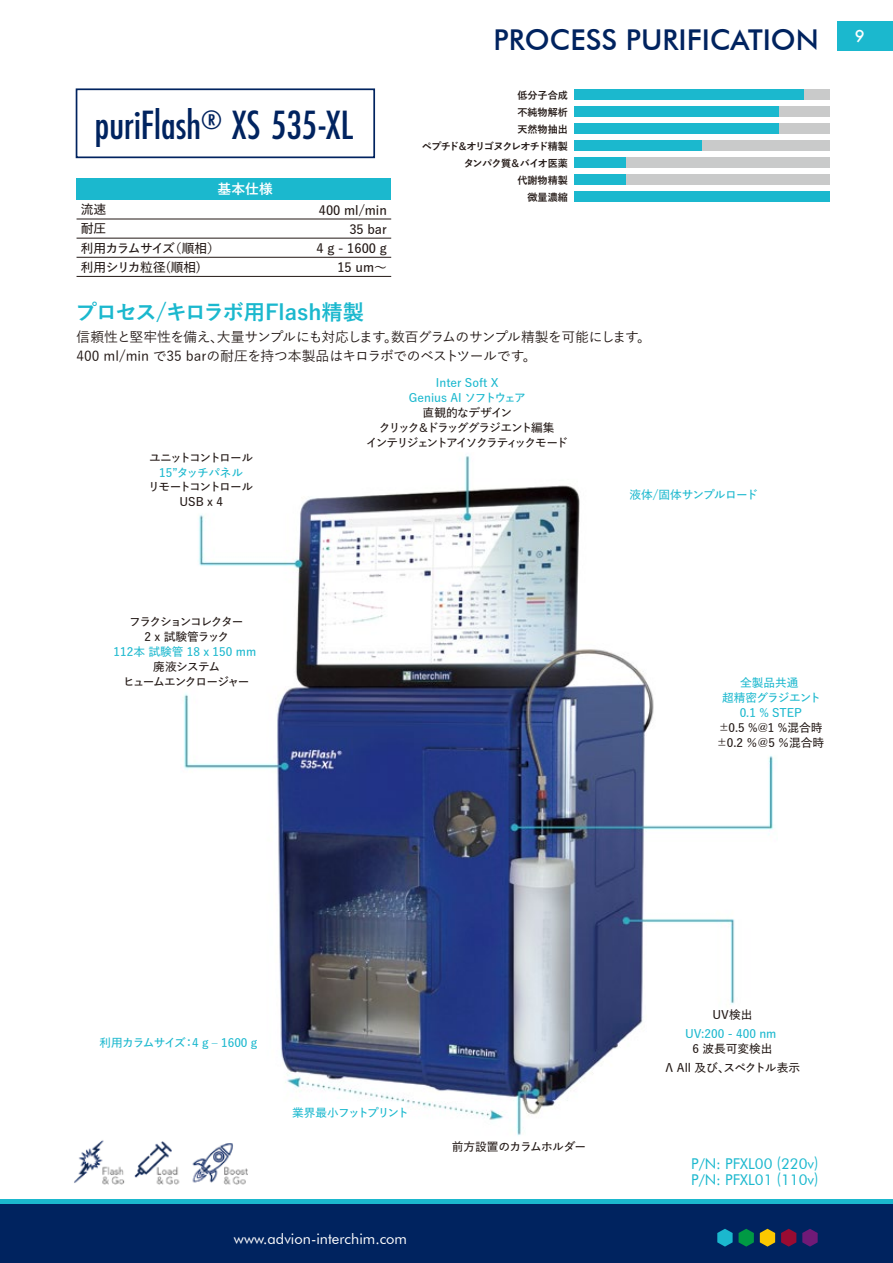
<style>
.page{position:relative;width:893px;height:1263px;background:#fff}
.page>*{position:absolute;margin:0;border:0;box-sizing:border-box;transform-origin:0 0}
.t1{font:500 42.45px "Futura PT Cond";letter-spacing:-.005em;color:#00235f}
.t2{font:500 28.65px "Futura BT";color:#00235f}
.t3{font:700 21.3px "Yu Go Pr 6 N";letter-spacing:-.005em;color:#1bb8ce}
.t4{font:500 15.9px "Futura";color:#fff}
.t5{font:14.85px/15.9px "Futura BT";color:#1bb8ce}
.t6{font:14.7px "Futura BT";color:#fff}
.t7{font:500 13.8px/19.2px "Yu Go Pr 6 N";letter-spacing:-.035em;color:#221815}
.t8{font:700 13.8px "Yu Go Pr 6 N";color:#fff}
.t9{font:600 12.75px/19.2px "Yu Go Pr 6 N";color:#221815;text-align:right}
.t10{font:600 12.75px/19.2px "Yu Go Pr 6 N";letter-spacing:-.04em;color:#221815}
.t11{font:600 11.7px/14.9px "Yu Go Pr 6 N";color:#1bb8ce;text-align:center}
.t12{font:600 11.7px/14.9px "Yu Go Pr 6 N";letter-spacing:-.09em;color:#221815;text-align:center}
.t13{font:600 11.7px/14.9px "Yu Go Pr 6 N";letter-spacing:-.13em;color:#221815;text-align:center}
.t14{font:600 11.7px/19.2px "Yu Go Pr 6 N";color:#221815;text-align:center}
.t15{font:600 11.7px/14.9px "Yu Go Pr 6 N";letter-spacing:-.115em;color:#221815;text-align:center}
.t16{font:600 11.7px "Yu Go Pr 6 N";letter-spacing:-.055em;color:#1bb8ce}
.t17{font:600 11.7px "Yu Go Pr 6 N";letter-spacing:-.04em;color:#221815}
.t18{font:600 11.7px "Yu Go Pr 6 N";letter-spacing:-.065em;color:#1bb8ce}
.t19{font:600 11.7px "Yu Go Pr 6 N";letter-spacing:-.125em;color:#1bb8ce}
.t20{font:600 11.7px "Yu Go Pr 6 N";letter-spacing:-.15em;color:#221815}
.t21{font:600 11.7px "Yu Go Pr 6 N";letter-spacing:-.025em;color:#1bb8ce}
.t22{font:700 10.05px/17px "Yu Go Pr 6 N";color:#221815;text-align:right}
</style>
<div class="page">
<div style="left:838px;top:21px;width:55px;height:30px;background:#1bb8ce"></div>
<div style="left:0;top:1203px;width:893px;height:60px;background:#00235f"></div>
<hr style="left:0;top:1199px;width:893px;height:4px;background:#1bb8ce">
<svg style="left:717px;top:1229px;width:16px;height:17px"></svg>
<svg style="left:739px;top:1229px;width:15px;height:17px"></svg>
<svg style="left:760px;top:1229px;width:15px;height:17px"></svg>
<svg style="left:781px;top:1229px;width:15px;height:17px"></svg>
<svg style="left:802px;top:1229px;width:16px;height:17px"></svg>
<div style="left:77px;top:179px;width:314px;height:21px;background:#1bb8ce"></div>
<div style="left:76px;top:88px;width:299px;height:70px;border:2px solid #00235f"></div>
<hr style="left:77px;top:219px;width:314px;height:1px;background:#221815">
<hr style="left:77px;top:238px;width:314px;height:1px;background:#221815">
<hr style="left:77px;top:257px;width:314px;height:1px;background:#221815">
<hr style="left:77px;top:276px;width:314px;height:1px;background:#221815">
<div style="left:574px;top:89px;width:255px;height:11px;background:#c9caca"></div>
<div style="left:574px;top:89px;width:230px;height:11px;background:#1bb8ce"></div>
<div style="left:574px;top:106px;width:255px;height:11px;background:#c9caca"></div>
<div style="left:574px;top:106px;width:204px;height:11px;background:#1bb8ce"></div>
<div style="left:574px;top:123px;width:255px;height:11px;background:#c9caca"></div>
<div style="left:574px;top:123px;width:204px;height:11px;background:#1bb8ce"></div>
<div style="left:574px;top:140px;width:255px;height:11px;background:#c9caca"></div>
<div style="left:574px;top:140px;width:128px;height:11px;background:#1bb8ce"></div>
<div style="left:574px;top:157px;width:255px;height:11px;background:#c9caca"></div>
<div style="left:574px;top:157px;width:51px;height:11px;background:#1bb8ce"></div>
<div style="left:574px;top:174px;width:255px;height:11px;background:#c9caca"></div>
<div style="left:574px;top:174px;width:51px;height:11px;background:#1bb8ce"></div>
<div style="left:574px;top:191px;width:255px;height:11px;background:#1bb8ce"></div>
<img style="left:74px;top:1140px;width:174px;height:45px">
<img style="left:183px;top:455px;width:591px;height:681px">
<h1 class="t1" style="left:94px;top:100px;width:260px">puriFlash<sup>®</sup> XS 535-XL</h1>
<p class="t8" style="left:218px;top:181px;width:57px">基本仕様</p>
<p class="t9" style="left:81px;top:198px;width:27px">流速</p>
<p class="t9" style="left:317px;top:199px;width:72px">400 ml/min<br>35 bar<br>4 g - 1600 g<br>15 um～</p>
<p class="t10" style="left:81px;top:217px;width:141px">耐圧<br>利用カラムサイズ（順相）利用シリカ粒径(順相)</p>
<h3 class="t3" style="left:76px;top:300px;width:290px">プロセス/キロラボ用Flash精製</h3>
<h2 class="t2" style="left:494px;top:23px;width:327px">PROCESS PURIFICATION</h2>
<p class="t22" style="left:422px;top:87px;width:148px">低分子合成<br>不純物解析<br>天然物抽出<br>ペプチド＆オリゴヌクレオチド精製タンパク質＆バイオ医薬<br>代謝物精製<br>微量濃縮</p>
<p class="t7" style="left:77px;top:325px;width:576px">信頼性と堅牢性を備え、大量サンプルにも対応します。数百グラムのサンプル精製を可能にします。<br>400 ml/min で35 barの耐圧を持つ本製品はキロラボでのベストツールです。</p>
<p class="t20" style="left:149px;top:446px;width:106px">ユニットコントロール</p>
<p class="t21" style="left:159px;top:461px;width:85px">15”タッチパネル</p>
<p class="t12" style="left:148px;top:478px;width:107px">リモートコントロール<br>USB x 4</p>
<p class="t11" style="left:409px;top:374px;width:118px">Inter Soft X<br>Genius AI ソフトウェア</p>
<p class="t13" style="left:366px;top:404px;width:204px">直観的なデザイン<br>クリック＆ドラッググラジエント編集<br>インテリジェントアイソクラティックモード</p>
<p class="t18" style="left:629px;top:484px;width:130px">液体/固体サンプルロード</p>
<p class="t4" style="left:855px;top:25px;width:11px">9</p>
<p class="t15" style="left:129px;top:613px;width:116px">フラクションコレクター<br>2 x 試験管ラック</p>
<p class="t11" style="left:113px;top:643px;width:144px">112本 試験管 18 x 150 mm</p>
<p class="t12" style="left:123px;top:658px;width:128px">廃液システム<br>ヒュームエンクロージャー</p>
<p class="t11" style="left:722px;top:674px;width:101px">全製品共通<br>超精密グラジエント<br>0.1 % STEP</p>
<p class="t12" style="left:716px;top:719px;width:109px;text-align:left">±0.5 %@1 %混合時±0.2 ％＠5 ％混合時</p>
<p class="t16" style="left:100px;top:1032px;width:159px">利用カラムサイズ：4 g ‒ 1600 g</p>
<p class="t19" style="left:292px;top:1102px;width:118px">業界最小フットプリント</p>
<p class="t6" style="left:234px;top:1229px;width:175px">www.advion-interchim.com</p>
<p class="t17" style="left:452px;top:1135px;width:136px">前方設置のカラムホルダー</p>
<p class="t12" style="left:712px;top:1006px;width:41px">UV検出</p>
<p class="t11" style="left:685px;top:1025px;width:93px">UV:200 - 400 nm</p>
<p class="t14" style="left:663px;top:1038px;width:138px">6 波長可変検出<br>Λ All 及び、スペクトル表示</p>
<p class="t5" style="left:691px;top:1155px;width:129px">P/N: PFXL00 (220v)<br>P/N: PFXL01 (110v)</p>
</div>
